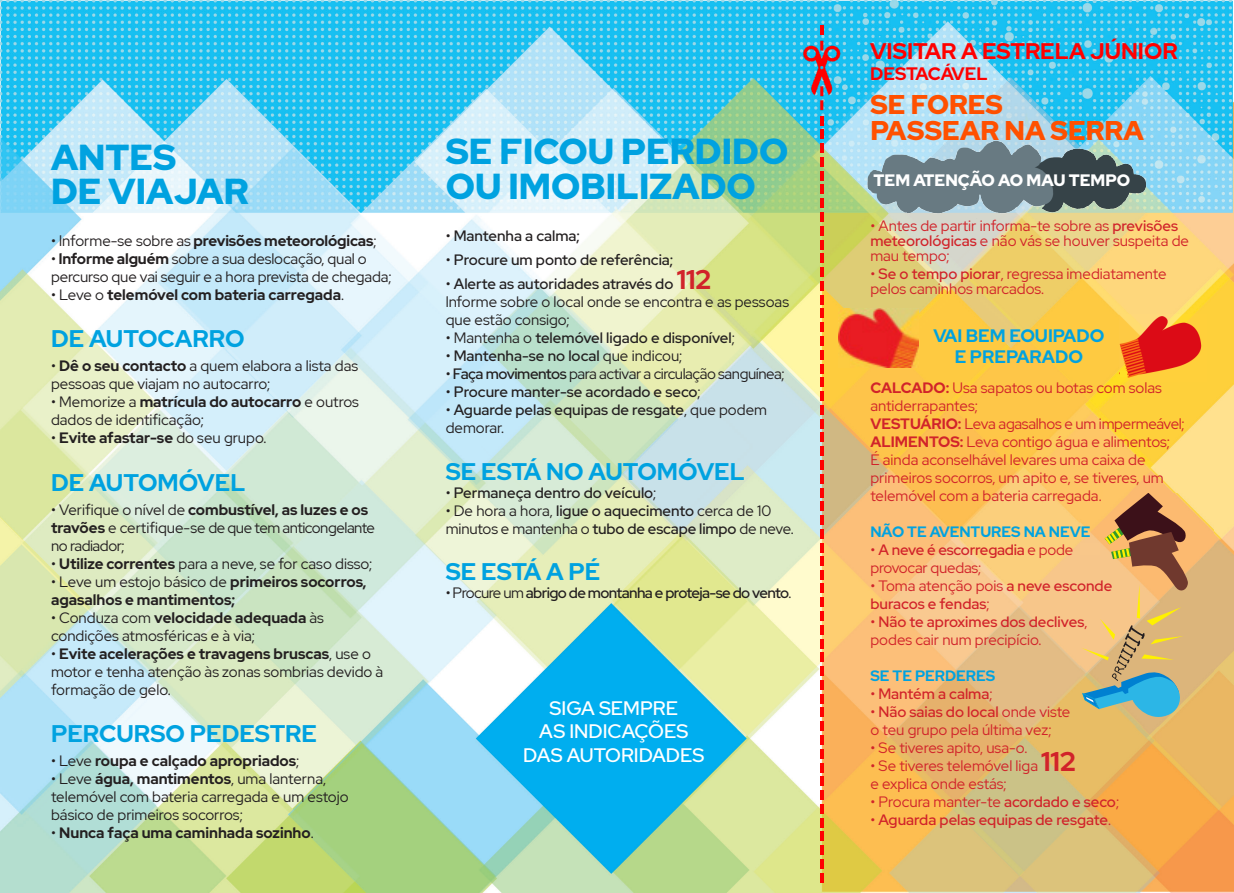
<style>
.page{position:relative;width:1234px;height:893px;background:#fff}
.page>*{position:absolute;margin:0;border:0;box-sizing:border-box;transform-origin:0 0}
.t1{font:900 36px "Red Hat Display";color:#00a2e0}
.t2{font:900 27px "Red Hat Display";color:#ff5000}
.t3{font:700 24px "Red Hat Display";color:#00a2e0}
.t4{font:700 22.5px "Red Hat Display";color:#f00}
.t5{font:500 19.5px "Red Hat Display";color:#fff}
.t6{font:700 18px/21.6px "Red Hat Display";color:#00a2e0;text-align:center}
.t7{font:700 18px "Red Hat Display";color:#f00}
.t8{font:900 16.5px "Red Hat Display";color:#fff}
.t9{font:15px/18px "Red Hat Display";color:#231f20}
.t10{font:15px/18px "Red Hat Display";color:#d1232a}
.t11{font:700 15px/18px "Red Hat Display";color:#231f20}
.t12{font:500 15px/18px "Red Hat Display";color:#231f20}
.t13{font:15px/18px "Red Hat Display";letter-spacing:-.03em;color:#231f20}
.t14{font:500 15px "Red Hat Display";color:#d1232a}
.t15{font:500 15px "Red Hat Display";letter-spacing:-.04em;color:#231f20}
.t16{font:15px "Red Hat Display";letter-spacing:-.02em;color:#d1232a}
.t17{font:700 15px "Red Hat Display";color:#00a2e0}
.s1{font-weight:400}
.s2{font-weight:700}
.s3{font-weight:500}
.s4{font-weight:700;font-size:27px;color:#d1232a}
.s5{font-weight:700;font-size:27px}
</style>
<div class="page">
<img style="left:0;top:0;width:1233px;height:893px">
<img style="left:802px;top:39px;width:38px;height:72px">
<img style="left:838px;top:309px;width:79px;height:58px">
<img style="left:859px;top:108px;width:304px;height:111px">
<img style="left:1119px;top:314px;width:86px;height:67px">
<svg style="left:1119px;top:371px;width:7px;height:5px"></svg>
<img style="left:1080px;top:493px;width:133px;height:233px">
<svg style="left:1080px;top:493px;width:108px;height:231px;background:#c0a575"></svg>
<div style="left:1070px;top:489px;width:32px;height:11px;background:#fec665"></div>
<div style="left:1080px;top:544px;width:19px;height:11px;background:#f8c78a"></div>
<svg style="left:820px;top:116px;width:3px;height:766px;background:#f63c2c"></svg>
<svg style="left:820px;top:25px;width:3px;height:10px"></svg>
<p class="t1" style="left:51px;top:133px;width:127px">ANTES</p>
<p class="t1" style="left:51px;top:168px;width:199px">DE VIAJAR</p>
<p class="t11" style="left:51px;top:232px;width:327px"><span class="s1">• lnforme-se sobre as</span> previsões meteorológicas<span class="s1">;</span></p>
<p class="t9" style="left:51px;top:249px;width:342px">• <span class="s2">lnforme alguém</span> sobre a sua deslocação, qual o percurso que vai seguir e a hora prevista de chegada;</p>
<p class="t11" style="left:51px;top:286px;width:294px"><span class="s1">• Leve o</span> telemóvel com bateria carregada<span class="s1">.</span></p>
<p class="t3" style="left:51px;top:323px;width:195px">DE AUTOCARRO</p>
<p class="t9" style="left:51px;top:356px;width:308px">• <span class="s2">Dê o seu contacto</span> a quem elabora a lista das pessoas que viajam no autocarro;</p>
<p class="t9" style="left:51px;top:392px;width:309px">• Memorize a <span class="s2">matrícula do autocarro</span> e outros dados de identificação;</p>
<p class="t11" style="left:51px;top:428px;width:217px"><span class="s1">•</span> Evite afastar-se <span class="s1">do seu grupo.</span></p>
<p class="t3" style="left:51px;top:467px;width:196px">DE AUTOMÓVEL</p>
<p class="t13" style="left:51px;top:501px;width:325px">• Verifique o nível de <span class="s2">combustível, as luzes e os travões</span> e certifique-se de que tem anticongelante no radiador;</p>
<p class="t9" style="left:51px;top:555px;width:322px">• <span class="s2">Utilize correntes</span> para a neve, se for caso disso;</p>
<p class="t11" style="left:51px;top:573px;width:317px"><span class="s1">• Leve um estojo básico de</span> primeiros socorros, agasalhos e mantimentos;</p>
<p class="t9" style="left:51px;top:609px;width:274px">• Conduza com <span class="s2">velocidade adequada</span> às condições atmosféricas e à via;</p>
<p class="t9" style="left:51px;top:645px;width:334px">• <span class="s2">Evite acelerações e travagens bruscas</span>, use o motor e tenha atenção às zonas sombrias devido à formação de gelo.</p>
<p class="t3" style="left:51px;top:718px;width:267px">PERCURSO PEDESTRE</p>
<p class="t11" style="left:51px;top:752px;width:250px"><span class="s1">• Leve</span> roupa e calçado apropriados<span class="s1">;</span></p>
<p class="t9" style="left:51px;top:770px;width:299px">• Leve <span class="s2">água, mantimentos</span>, uma lanterna, telemóvel com bateria carregada e um estojo básico de primeiros socorros;</p>
<p class="t11" style="left:51px;top:824px;width:264px"><span class="s1">•</span> Nunca faça uma caminhada sozinho<span class="s1">.</span></p>
<p class="t1" style="left:445px;top:128px;width:344px">SE FICOU PERDIDO</p>
<p class="t1" style="left:445px;top:162px;width:312px">OU IMOBILIZADO</p>
<p class="t12" style="left:445px;top:226px;width:136px"><span class="s1">•</span> Mantenha a calma;</p>
<p class="t12" style="left:445px;top:250px;width:229px"><span class="s1">•</span> Procure um ponto de referência;</p>
<p class="t9" style="left:445px;top:274px;width:345px">• <span class="s3">Alerte as autoridades através do</span> <span class="s4">112<br></span>lnforme sobre o local onde se encontra e as pessoas que estão consigo;</p>
<p class="t12" style="left:445px;top:328px;width:290px"><span class="s1">• Mantenha o</span> telemóvel ligado e disponível<span class="s1">;</span></p>
<p class="t12" style="left:445px;top:346px;width:238px"><span class="s1">•</span> Mantenha-se no local <span class="s1">que indicou;</span></p>
<p class="t13" style="left:445px;top:364px;width:340px">• <span class="s3">Faça movimentos</span> para activar a circulação sanguínea;</p>
<p class="t12" style="left:445px;top:382px;width:256px"><span class="s1">•</span> Procure manter-se acordado e seco<span class="s1">;</span></p>
<p class="t12" style="left:445px;top:400px;width:323px"><span class="s1">•</span> Aguarde pelas equipas de resgate<span class="s1">, que podem demorar.</span></p>
<p class="t3" style="left:445px;top:455px;width:300px">SE ESTÁ NO AUTOMÓVEL</p>
<p class="t12" style="left:445px;top:483px;width:212px"><span class="s1">•</span> Permaneça dentro do veículo<span class="s1">;</span></p>
<p class="t9" style="left:445px;top:501px;width:349px">• De hora a hora, <span class="s3">ligue o aquecimento</span> cerca de 10 minutos e mantenha o <span class="s3">tubo de escape limpo</span> de neve.</p>
<p class="t3" style="left:445px;top:556px;width:156px">SE ESTÁ A PÉ</p>
<p class="t15" style="left:445px;top:583px;width:347px"><span class="s1">• Procure um</span> abrigo de montanha e proteja-se do vento<span class="s1">.</span></p>
<p class="t5" style="left:549px;top:695px;width:130px">SIGA SEMPRE</p>
<p class="t5" style="left:539px;top:719px;width:150px">AS INDICAÇÕES</p>
<p class="t5" style="left:523px;top:742px;width:182px">DAS AUTORIDADES</p>
<p class="t4" style="left:870px;top:36px;width:309px">VISITAR A ESTRELA JÚNIOR</p>
<p class="t7" style="left:870px;top:62px;width:119px">DESTACÁVEL</p>
<p class="t2" style="left:870px;top:87px;width:134px">SE FORES</p>
<p class="t2" style="left:870px;top:113px;width:275px">PASSEAR NA SERRA</p>
<p class="t8" style="left:873px;top:170px;width:258px">TEM ATENÇÃO AO MAU TEMPO</p>
<p class="t10" style="left:870px;top:218px;width:320px;line-height:15px">• Antes de partir informa-te sobre as <span class="s3">previsões meteorológicas</span> e não vás se houver suspeita de mau tempo;</p>
<p class="t10" style="left:870px;top:265px;width:297px">• <span class="s3">Se o tempo piorar</span>, regressa imediatamente</p>
<p class="t10" style="left:870px;top:280px;width:175px">pelos caminhos marcados.</p>
<p class="t6" style="left:933px;top:325px;width:172px">VAI BEM EOUIPADO<br>E PREPARADO</p>
<p class="t10" style="left:870px;top:378px;width:293px"><span class="s2">CALCADO:</span> Usa sapatos ou botas com solas antiderrapantes;</p>
<p class="t16" style="left:870px;top:414px;width:315px"><span class="s2">VESTUÁRIO:</span> Leva agasalhos e um impermeável;</p>
<p class="t10" style="left:870px;top:432px;width:301px"><span class="s2">ALIMENTOS:</span> Leva contigo água e alimentos;</p>
<p class="t10" style="left:870px;top:450px;width:295px">É ainda aconselhável levares uma caixa de primeiros socorros, um apito e, se tiveres, um telemóvel com a bateria carregada.</p>
<p class="t17" style="left:870px;top:522px;width:222px">NÃO TE AVENTURES NA NEVE</p>
<p class="t14" style="left:870px;top:540px;width:204px"><span class="s1">•</span> A neve é escorregadia <span class="s1">e pode</span></p>
<p class="t10" style="left:870px;top:558px;width:112px">provocar quedas;</p>
<p class="t10" style="left:870px;top:576px;width:243px">• Toma atenção pois <span class="s3">a neve esconde</span></p>
<p class="t14" style="left:870px;top:594px;width:121px">buracos e fendas<span class="s1">;</span></p>
<p class="t14" style="left:870px;top:612px;width:218px"><span class="s1">•</span> Não te aproximes dos declives<span class="s1">,</span></p>
<p class="t10" style="left:870px;top:630px;width:173px">podes cair num precipício.</p>
<p class="t17" style="left:870px;top:666px;width:126px">SE TE PERDERES</p>
<p class="t14" style="left:870px;top:684px;width:124px"><span class="s1">•</span> Mantém a calma<span class="s1">;</span></p>
<p class="t14" style="left:870px;top:702px;width:201px"><span class="s1">•</span> Não saias do local <span class="s1">onde viste</span></p>
<p class="t10" style="left:870px;top:720px;width:182px">o teu grupo pela última vez;</p>
<p class="t10" style="left:870px;top:738px;width:158px">• Se tiveres apito, usa-o.</p>
<p class="t10" style="left:870px;top:756px;width:206px">• Se tiveres telemóvel liga <span class="s5">112</span></p>
<p class="t10" style="left:870px;top:774px;width:138px">e explica onde estás;</p>
<p class="t10" style="left:870px;top:792px;width:250px">• Procura manter-te <span class="s3">acordado e seco</span>;</p>
<p class="t14" style="left:870px;top:810px;width:242px"><span class="s1">•</span> Aguarda pelas equipas de resgate<span class="s1">.</span></p>
</div>
